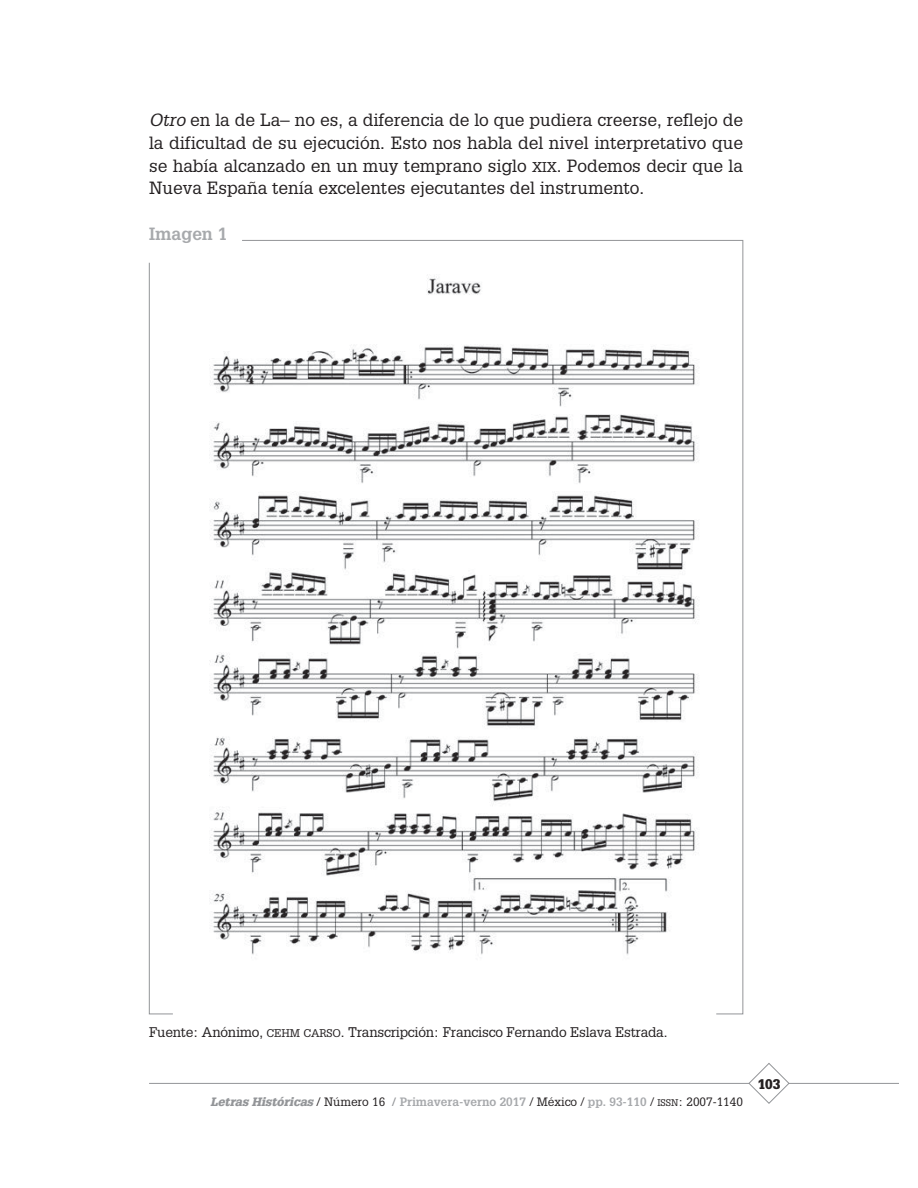
<style>
.page{position:relative;width:918px;height:1188px;background:#fff}
.page>*{position:absolute;margin:0;border:0;box-sizing:border-box;transform-origin:0 0}
.t1{font:17.25px/22.8px "Glypha";color:#231f20;text-align:justify}
.t2{font:700 17.25px "Glypha";color:#a7a9ac}
.t3{font:13.65px "Glypha";letter-spacing:-.015em;color:#231f20}
.t4{font:900 13.65px "Glypha";color:#231f20}
.t5{font:11.85px "Glypha";color:#231f20}
.s1{font-style:italic}
.s2{font-family:"Glypha SC800";font-size:13.8px}
.s3{font-family:"Glypha SC800";font-size:10.95px}
.s4{font-weight:900;font-style:italic;color:#939598}
.s5{font-weight:700;color:#939598}
.s6{font-weight:700;color:#a7a9ac}
.s7{font-family:"Glypha SC800";font-size:9.45px}
</style>
<div class="page">
<hr style="left:149px;top:1083px;width:749px;height:1px;background:#939598">
<svg style="left:748px;top:1063px;width:42px;height:41px"></svg>
<img style="left:209px;top:353px;width:32px;height:587px">
<svg style="left:148px;top:262px;width:25px;height:753px"></svg>
<svg style="left:241px;top:240px;width:503px;height:775px"></svg>
<p class="t1" style="left:149px;top:110px;width:596px"><span class="s1">Otro</span> en la de La– no es, a diferencia de lo que pudiera creerse, reflejo de la dificultad de su ejecución. Esto nos habla del nivel interpretativo que se había alcanzado en un muy temprano siglo <span class="s2">XIX</span>. Podemos decir que la Nueva España tenía excelentes ejecutantes del instrumento.</p>
<p class="t2" style="left:149px;top:227px;width:80px">Imagen 1</p>
<p class="t3" style="left:149px;top:1027px;width:520px">Fuente: Anónimo, <span class="s3">CEHM CARSO</span>. Transcripción: Francisco Fernando Eslava Estrada.</p>
<p class="t5" style="left:211px;top:1097px;width:534px"><span class="s4">Letras Históricas</span> / Número 16 <span class="s5">/</span> <span class="s6">Primavera-verno 2017</span> / México / <span class="s6">pp. 93-110</span> / <span class="s7">ISSN</span>: 2007-1140</p>
<p class="t4" style="left:758px;top:1079px;width:24px">103</p>
</div>
